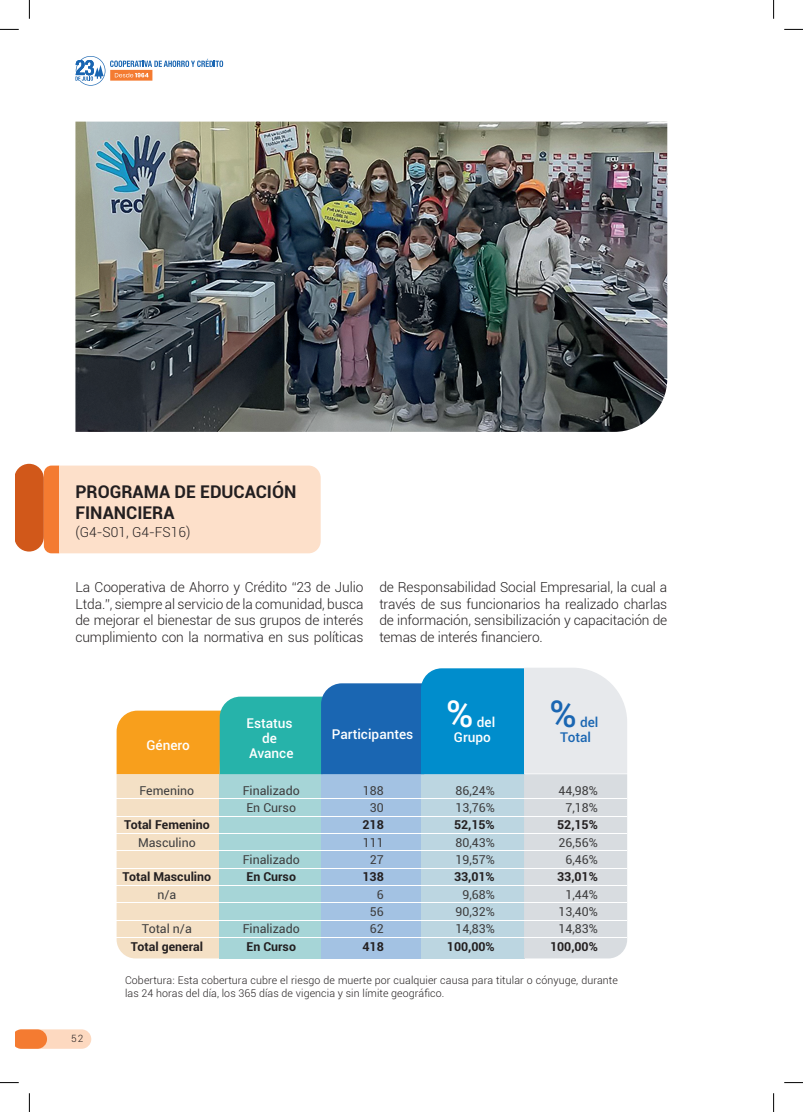
<style>
.page{position:relative;width:803px;height:1112px;background:#fff}
.page>*{position:absolute;margin:0;border:0;box-sizing:border-box;transform-origin:0 0}
.t1{font:500 37.12px "Roboto";color:#fff}
.t2{font:500 37.12px "Roboto";color:#1a66b2}
.t3{font:700 17.5px/21.2px "Roboto";color:#231f20}
.t4{font:300 13.75px/16.5px "Roboto";letter-spacing:-.01em;color:#231f20;text-align:justify}
.t5{font:500 13.62px/14.9px "Roboto";color:#fff;text-align:center}
.t6{font:500 13.62px/14.9px "Roboto";color:#1a66b2}
.t7{font:12.38px/17.4px "Roboto";color:#3e3e3f;text-align:center}
.t8{font:700 12.38px "Roboto";color:#231f20}
.t9{font:300 10.62px/12.5px "Roboto";letter-spacing:.01em;color:#231f20}
.t10{font:300 10px "Roboto";color:#231f20}
</style>
<div class="page">
<svg style="left:75px;top:56px;width:148px;height:30px"></svg>
<svg style="left:15px;top:1029px;width:76px;height:19px"></svg>
<img style="left:75px;top:122px;width:592px;height:310px">
<svg style="left:15px;top:463px;width:306px;height:90px;background:#f8cfb3"></svg>
<svg style="left:117px;top:668px;width:510px;height:290px;background:#abc9cf"></svg>
<hr style="left:116px;top:798px;width:511px;height:1px;background:#fff">
<hr style="left:116px;top:815px;width:511px;height:1px;background:#fff">
<hr style="left:116px;top:832px;width:511px;height:1px;background:#fff">
<hr style="left:116px;top:850px;width:511px;height:1px;background:#fff">
<hr style="left:116px;top:867px;width:511px;height:1px;background:#fff">
<hr style="left:116px;top:884px;width:511px;height:1px;background:#fff">
<hr style="left:116px;top:902px;width:511px;height:1px;background:#fff">
<hr style="left:116px;top:919px;width:511px;height:1px;background:#fff">
<hr style="left:116px;top:936px;width:511px;height:1px;background:#fff">
<svg style="left:0;top:29px;width:19px;height:1px"></svg>
<svg style="left:784px;top:29px;width:19px;height:1px"></svg>
<svg style="left:0;top:1082px;width:19px;height:1px"></svg>
<svg style="left:784px;top:1082px;width:19px;height:1px"></svg>
<svg style="left:29px;top:0;width:1px;height:19px"></svg>
<svg style="left:29px;top:1093px;width:1px;height:18px"></svg>
<svg style="left:773px;top:0;width:1px;height:19px"></svg>
<svg style="left:773px;top:1093px;width:1px;height:18px"></svg>
<p class="t3" style="left:75px;top:480px;width:222px">PROGRAMA DE EDUCACIÓN<br>FINANCIERA</p>
<p class="t4" style="left:75px;top:523px;width:117px">(G4-S01, G4-FS16)</p>
<p class="t4" style="left:75px;top:578px;width:290px">La Cooperativa de Ahorro y Crédito “23 de Julio Ltda.”, siempre al servicio de la comunidad, busca de mejorar el bienestar de sus grupos de interés cumplimiento con la normativa en sus políticas</p>
<p class="t4" style="left:379px;top:578px;width:289px">de Responsabilidad Social Empresarial, la cual a través de sus funcionarios ha realizado charlas de información, sensibilización y capacitación de temas de interés financiero.</p>
<p class="t5" style="left:146px;top:736px;width:45px">Género</p>
<p class="t7" style="left:140px;top:780px;width:56px">Femenino</p>
<p class="t8" style="left:124px;top:816px;width:87px">Total Femenino</p>
<p class="t7" style="left:138px;top:832px;width:59px">Masculino</p>
<p class="t8" style="left:123px;top:867px;width:90px">Total Masculino</p>
<p class="t7" style="left:157px;top:884px;width:20px">n/a</p>
<p class="t7" style="left:142px;top:919px;width:51px">Total n/a</p>
<p class="t8" style="left:131px;top:937px;width:74px">Total general</p>
<p class="t5" style="left:246px;top:714px;width:48px">Estatus de<br>Avance</p>
<p class="t5" style="left:332px;top:725px;width:83px">Participantes</p>
<p class="t7" style="left:243px;top:780px;width:59px">Finalizado<br>En Curso</p>
<p class="t7" style="left:243px;top:850px;width:59px">Finalizado</p>
<p class="t8" style="left:246px;top:867px;width:51px">En Curso</p>
<p class="t7" style="left:243px;top:919px;width:59px">Finalizado</p>
<p class="t8" style="left:246px;top:937px;width:51px">En Curso</p>
<p class="t7" style="left:363px;top:780px;width:22px">188<br>30</p>
<p class="t8" style="left:362px;top:816px;width:23px">218</p>
<p class="t7" style="left:363px;top:832px;width:22px">111<br>27</p>
<p class="t8" style="left:362px;top:867px;width:23px">138</p>
<p class="t7" style="left:370px;top:884px;width:15px">6<br>56<br>62</p>
<p class="t8" style="left:362px;top:937px;width:23px">418</p>
<h1 class="t1" style="left:446px;top:688px;width:29px">%</h1>
<p class="t5" style="left:454px;top:714px;width:43px;text-align:left;text-indent:23px">del<br>Grupo</p>
<p class="t7" style="left:455px;top:780px;width:41px;text-align:left">86,24%<br>13,76%</p>
<p class="t8" style="left:454px;top:816px;width:42px">52,15%</p>
<p class="t7" style="left:455px;top:832px;width:41px;text-align:left">80,43%<br>19,57%</p>
<p class="t8" style="left:454px;top:867px;width:42px">33,01%</p>
<p class="t7" style="left:455px;top:884px;width:41px">9,68%<br>90,32%<br>14,83%</p>
<p class="t8" style="left:447px;top:937px;width:49px">100,00%</p>
<h1 class="t2" style="left:549px;top:688px;width:29px">%</h1>
<p class="t6" style="left:560px;top:714px;width:40px;text-indent:20px">del<br>Total</p>
<p class="t7" style="left:558px;top:780px;width:41px">44,98%<br>7,18%</p>
<p class="t8" style="left:557px;top:816px;width:42px">52,15%</p>
<p class="t7" style="left:558px;top:832px;width:41px">26,56%<br>6,46%</p>
<p class="t8" style="left:557px;top:867px;width:42px">33,01%</p>
<p class="t7" style="left:558px;top:884px;width:41px">1,44%<br>13,40%<br>14,83%</p>
<p class="t8" style="left:550px;top:937px;width:49px">100,00%</p>
<p class="t10" style="left:71px;top:1031px;width:14px">52</p>
<p class="t9" style="left:125px;top:973px;width:494px">Cobertura: Esta cobertura cubre el riesgo de muerte por cualquier causa para titular o cónyuge, durante las 24 horas del día, los 365 días de vigencia y sin límite geográfico.</p>
</div>
